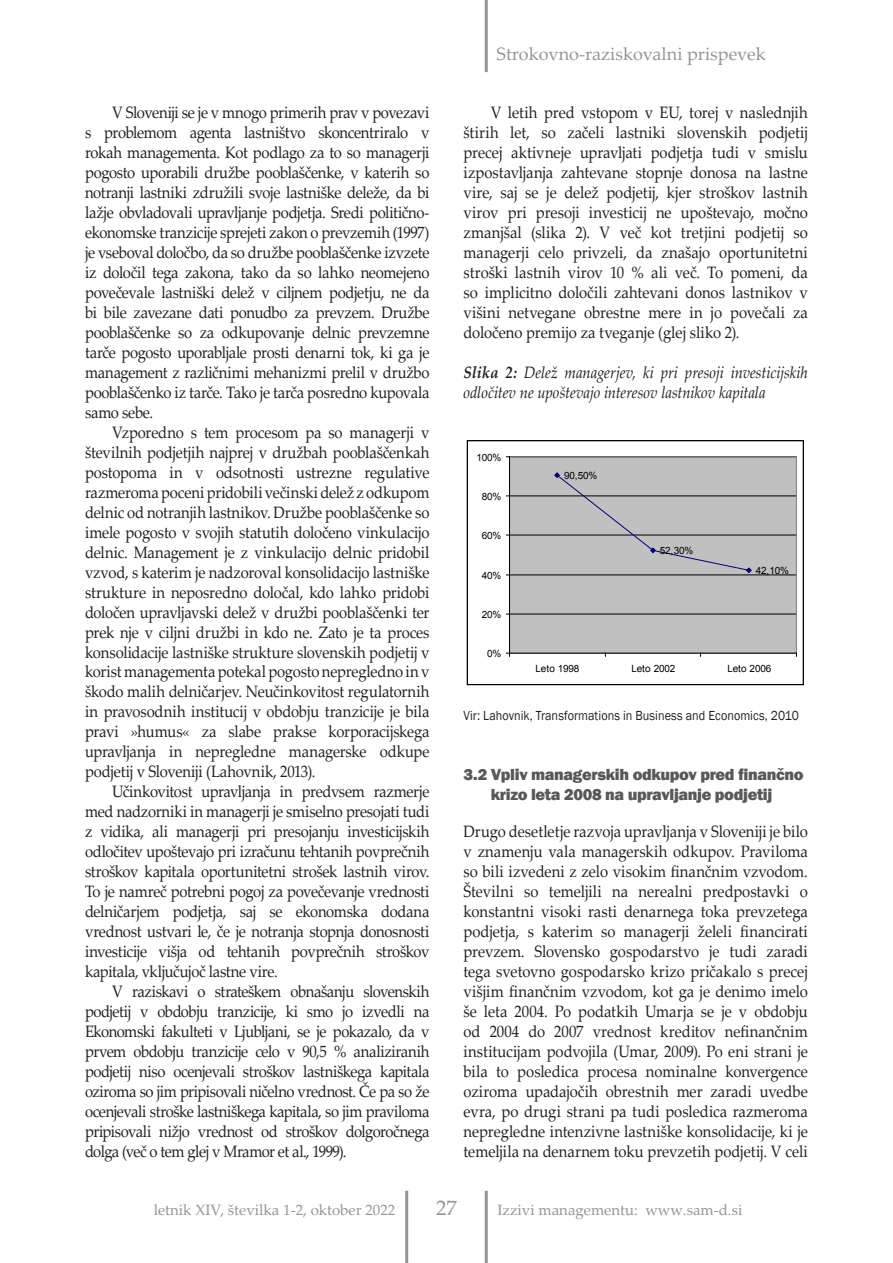
<style>
.page{position:relative;width:893px;height:1263px;background:#fff}
.page>*{position:absolute;margin:0;border:0;box-sizing:border-box;transform-origin:0 0}
.t1{font:21px "Palatino Linotype";color:#939598}
.t2{font:18px "Palatino Linotype";color:#939598}
.Navaden{font:16.5px/20px "Palatino Linotype";letter-spacing:-.02em;color:#231f20;text-align:justify;scale:.9 1}
.Navaden_brez_umika{font:16.5px/20px "Palatino Linotype";color:#231f20;text-align:justify;scale:.9 1}
.Navaden_brez_umika-2{font:italic 16.5px/20px "Palatino Linotype";letter-spacing:-.005em;color:#231f20;scale:.9 1}
.Naslov_2{font:800 16.5px/20px "Franklin Gothic";letter-spacing:-.02em;color:#57585a;text-align:center}
.t3{font:15px "Palatino Linotype";color:#939598}
.Opomba{font:13.5px "Franklin Gothic";letter-spacing:.005em;color:#231f20;scale:.9 1}
.t4{font:9.9px "Arial";letter-spacing:-.02em;color:#000}
.s1{font-weight:700}
</style>
<div class="page">
<hr style="left:485px;top:1191px;width:3px;height:72px;background:#939598">
<hr style="left:405px;top:1191px;width:3px;height:72px;background:#939598">
<hr style="left:485px;top:0;width:3px;height:72px;background:#939598">
<div style="left:509px;top:457px;width:287px;height:196px;background:#c0c0c0"></div>
<hr style="left:509px;top:614px;width:287px;height:1px;background:#000">
<hr style="left:509px;top:575px;width:287px;height:1px;background:#000">
<hr style="left:509px;top:535px;width:287px;height:1px;background:#000">
<hr style="left:509px;top:496px;width:287px;height:1px;background:#000">
<hr style="left:509px;top:456px;width:287px;height:1px;background:#808080">
<hr style="left:796px;top:457px;width:1px;height:196px;background:#808080">
<hr style="left:509px;top:457px;width:1px;height:196px;background:#000">
<hr style="left:509px;top:653px;width:287px;height:1px;background:#000">
<svg style="left:554px;top:472px;width:198px;height:102px"></svg>
<div style="left:467px;top:440px;width:337px;height:245px;border:1px solid #000"></div>
<p class="Navaden" style="left:85px;top:102px;width:384px;text-indent:27px">V Sloveniji se je v mnogo primerih prav v povezavi s problemom agenta lastništvo skoncentriralo v rokah managementa. Kot podlago za to so managerji pogosto uporabili družbe pooblaščenke, v katerih so notranji lastniki združili svoje lastniške deleže, da bi lažje obvladovali upravljanje podjetja. Sredi politično&shy;ekonomske tranzicije sprejeti zakon o prevzemih (1997) je vseboval določbo, da so družbe pooblaščenke izvzete iz določil tega zakona, tako da so lahko neomejeno povečevale lastniški delež v ciljnem podjetju, ne da bi bile zavezane dati ponudbo za prevzem. Družbe pooblaščenke so za odkupovanje delnic prevzemne tarče pogosto uporabljale prosti denarni tok, ki ga je management z različnimi mehanizmi prelil v družbo pooblaščenko iz tarče. Tako je tarča posredno kupovala samo sebe.</p>
<p class="Navaden" style="left:85px;top:422px;width:384px;text-indent:27px">Vzporedno s tem procesom pa so managerji v številnih podjetjih najprej v družbah pooblaščenkah postopoma in v odsotnosti ustrezne regulative razmeroma poceni pridobili večinski delež z odkupom delnic od notranjih lastnikov. Družbe pooblaščenke so imele pogosto v svojih statutih določeno vinkulacijo delnic. Management je z vinkulacijo delnic pridobil vzvod, s katerim je nadzoroval konsolidacijo lastniške strukture in neposredno določal, kdo lahko pridobi določen upravljavski delež v družbi pooblaščenki ter prek nje v ciljni družbi in kdo ne. Zato je ta proces konsolidacije lastniške strukture slovenskih podjetij v korist managementa potekal pogosto nepregledno in v škodo malih delničarjev. Neučinkovitost regulatornih in pravosodnih institucij v obdobju tranzicije je bila pravi »humus« za slabe prakse korporacijskega upravljanja in nepregledne managerske odkupe podjetij v Sloveniji (Lahovnik, 2013).</p>
<p class="Navaden" style="left:85px;top:781px;width:384px;text-indent:27px">Učinkovitost upravljanja in predvsem razmerje med nadzorniki in managerji je smiselno presojati tudi z vidika, ali managerji pri presojanju investicijskih odločitev upoštevajo pri izračunu tehtanih povprečnih stroškov kapitala oportunitetni strošek lastnih virov.<br>To je namreč potrebni pogoj za povečevanje vrednosti delničarjem podjetja, saj se ekonomska dodana vrednost ustvari le, če je notranja stopnja donosnosti investicije višja od tehtanih povprečnih stroškov kapitala, vključujoč lastne vire.</p>
<p class="Navaden" style="left:85px;top:981px;width:384px;text-indent:27px">V raziskavi o strateškem obnašanju slovenskih podjetij v obdobju tranzicije, ki smo jo izvedli na Ekonomski fakulteti v Ljubljani, se je pokazalo, da v prvem obdobju tranzicije celo v 90,5 % analiziranih podjetij niso ocenjevali stroškov lastniškega kapitala oziroma so jim pripisovali ničelno vrednost. Če pa so že ocenjevali stroške lastniškega kapitala, so jim praviloma pripisovali nižjo vrednost od stroškov dolgoročnega dolga (več o tem glej v Mramor et al., 1999).</p>
<p class="t2" style="left:497px;top:41px;width:271px">Strokovno-raziskovalni prispevek</p>
<p class="Navaden" style="left:463px;top:102px;width:384px;text-indent:27px">V letih pred vstopom v EU, torej v naslednjih štirih let, so začeli lastniki slovenskih podjetij precej aktivneje upravljati podjetja tudi v smislu izpostavljanja zahtevane stopnje donosa na lastne vire, saj se je delež podjetij, kjer stroškov lastnih virov pri presoji investicij ne upoštevajo, močno zmanjšal (slika 2). V več kot tretjini podjetij so managerji celo privzeli, da znašajo oportunitetni stroški lastnih virov 10 % ali več. To pomeni, da so implicitno določili zahtevani donos lastnikov v višini netvegane obrestne mere in jo povečali za določeno premijo za tveganje (glej sliko 2).</p>
<p class="Navaden_brez_umika-2" style="left:463px;top:362px;width:384px"><span class="s1">Slika 2:</span> Delež managerjev, ki pri presoji investicijskih odločitev ne upoštevajo interesov lastnikov kapitala</p>
<p class="t4" style="left:477px;top:451px;width:26px">100%</p>
<p class="t4" style="left:482px;top:490px;width:21px">80%</p>
<p class="t4" style="left:482px;top:529px;width:21px">60%</p>
<p class="t4" style="left:482px;top:569px;width:21px">40%</p>
<p class="t4" style="left:482px;top:608px;width:21px">20%</p>
<p class="t4" style="left:487px;top:647px;width:16px">0%</p>
<p class="t4" style="left:564px;top:469px;width:35px">90,50%</p>
<p class="t4" style="left:660px;top:544px;width:35px">52,30%</p>
<p class="t4" style="left:756px;top:564px;width:35px">42,10%</p>
<p class="t4" style="left:536px;top:662px;width:45px">Leto 1998</p>
<p class="t4" style="left:631px;top:662px;width:45px">Leto 2002</p>
<p class="t4" style="left:727px;top:662px;width:45px">Leto 2006</p>
<p class="Opomba" style="left:463px;top:707px;width:374px">Vir: Lahovnik, Transformations in Business and Economics, 2010</p>
<p class="Naslov_2" style="left:463px;top:764px;width:342px">3.2 Vpliv managerskih odkupov pred finančno krizo leta 2008 na upravljanje podjetij</p>
<p class="Navaden_brez_umika" style="left:463px;top:821px;width:384px">Drugo desetletje razvoja upravljanja v Sloveniji je bilo v znamenju vala managerskih odkupov. Praviloma so bili izvedeni z zelo visokim finančnim vzvodom.<br>Številni so temeljili na nerealni predpostavki o konstantni visoki rasti denarnega toka prevzetega podjetja, s katerim so managerji želeli financirati prevzem. Slovensko gospodarstvo je tudi zaradi tega svetovno gospodarsko krizo pričakalo s precej višjim finančnim vzvodom, kot ga je denimo imelo še leta 2004. Po podatkih Umarja se je v obdobju od 2004 do 2007 vrednost kreditov nefinančnim institucijam podvojila (Umar, 2009). Po eni strani je bila to posledica procesa nominalne konvergence oziroma upadajočih obrestnih mer zaradi uvedbe evra, po drugi strani pa tudi posledica razmeroma nepregledne intenzivne lastniške konsolidacije, ki je temeljila na denarnem toku prevzetih podjetij. V celi</p>
<p class="t3" style="left:154px;top:1199px;width:243px">letnik XIV, številka 1-2, oktober 2022</p>
<p class="t1" style="left:436px;top:1192px;width:22px">27</p>
<p class="t3" style="left:497px;top:1199px;width:246px">Izzivi managementu: www.sam-d.si</p>
</div>
